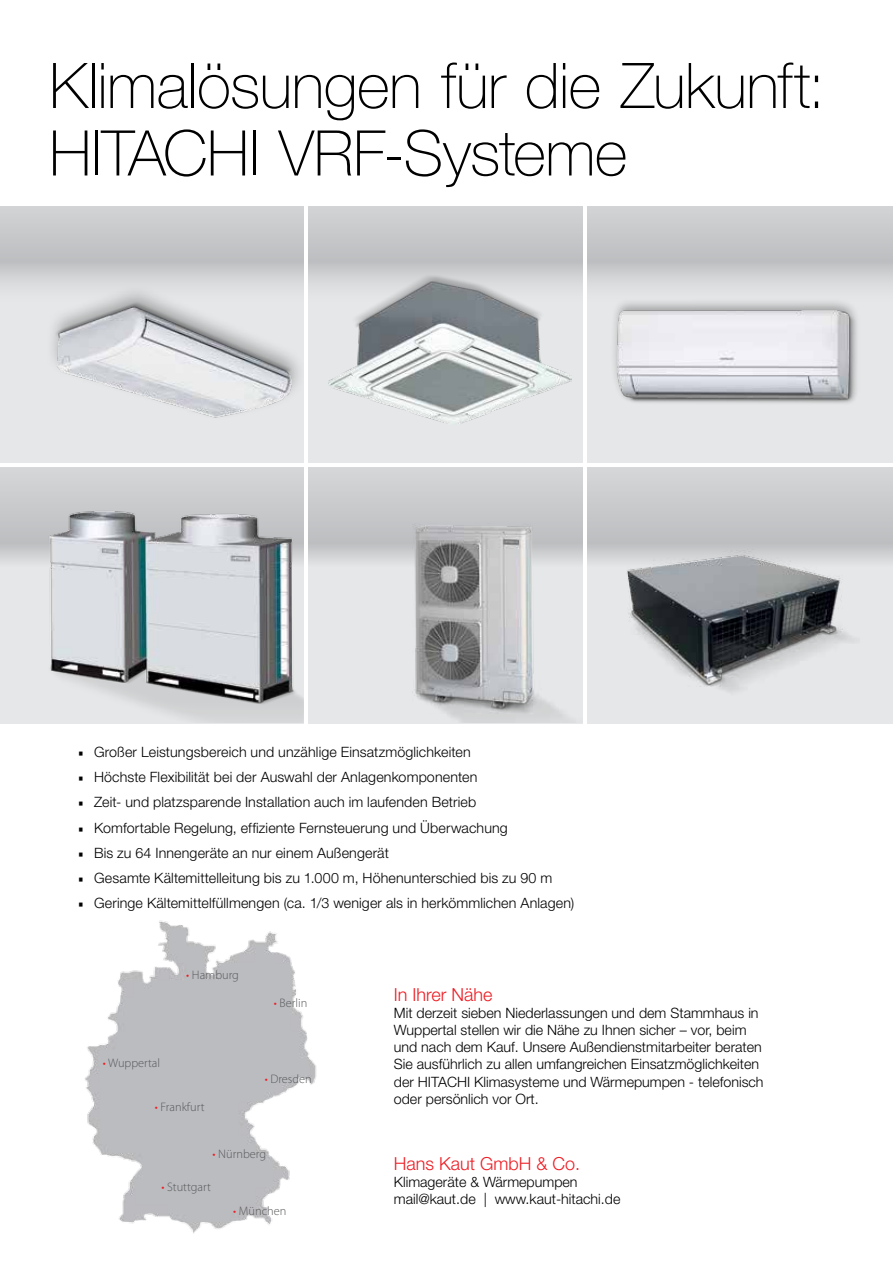
<style>
.page{position:relative;width:893px;height:1263px;background:#fff}
.page>*{position:absolute;margin:0;border:0;box-sizing:border-box;transform-origin:0 0}
.t1{font:100 63px/67.5px "Helvetica Neue LT Pro";letter-spacing:-.01em;color:#000}
.t2{font:300 18px "Helvetica Neue LT Pro";color:#ed1d24}
.t3{font:300 14.25px/17.1px "Helvetica Neue LT Pro";color:#000}
.t4{font:300 12.3px "Myriad Pro";color:#58595b}
.s1{font-family:"Titillium Maps 29 L 999 wt";font-weight:400}
.s2{color:#ed1d24}
</style>
<div class="page">
<svg style="left:0;top:207px;width:303px;height:256px;background:#d5d6d8"></svg>
<svg style="left:309px;top:207px;width:273px;height:256px;background:#d9dadb"></svg>
<svg style="left:587px;top:207px;width:306px;height:256px;background:#d5d6d8"></svg>
<img style="left:328px;top:248px;width:243px;height:176px">
<div style="left:45px;top:283px;width:261px;height:138px;background:#e1e2e3"></div>
<img style="left:55px;top:296px;width:240px;height:127px">
<svg style="left:587px;top:467px;width:306px;height:256px;background:#d3d4d6"></svg>
<svg style="left:0;top:467px;width:303px;height:256px;background:#d7d8da"></svg>
<svg style="left:309px;top:467px;width:273px;height:256px;background:#d7d8da"></svg>
<img style="left:39px;top:493px;width:264px;height:229px">
<img style="left:603px;top:523px;width:278px;height:191px">
<img style="left:599px;top:292px;width:272px;height:132px">
<img style="left:412px;top:523px;width:170px;height:199px">
<img style="left:85px;top:920px;width:232px;height:313px">
<h1 class="t1" style="left:49px;top:52px;width:778px">Klimalösungen für die Zukunft:<br>HITACHI VRF-Systeme</h1>
<p class="t3" style="left:77px;top:743px;width:395px"><span class="s1">•</span> Großer Leistungsbereich und unzählige Einsatzmöglichkeiten</p>
<p class="t3" style="left:77px;top:768px;width:402px"><span class="s1">•</span> Höchste Flexibilität bei der Auswahl der Anlagenkomponenten</p>
<p class="t3" style="left:77px;top:793px;width:401px"><span class="s1">•</span> Zeit- und platzsparende Installation auch im laufenden Betrieb</p>
<p class="t3" style="left:77px;top:819px;width:432px"><span class="s1">•</span> Komfortable Regelung, effiziente Fernsteuerung und Überwachung</p>
<p class="t3" style="left:77px;top:844px;width:313px"><span class="s1">•</span> Bis zu 64 Innengeräte an nur einem Außengerät</p>
<p class="t3" style="left:77px;top:869px;width:477px"><span class="s1">•</span> Gesamte Kältemittelleitung bis zu 1.000 m, Höhenunterschied bis zu 90 m</p>
<p class="t3" style="left:77px;top:894px;width:499px"><span class="s1">•</span> Geringe Kältemittelfüllmengen (ca. 1/3 weniger als in herkömmlichen Anlagen)</p>
<p class="t4" style="left:186px;top:967px;width:54px"><span class="s2">•</span> Hamburg</p>
<p class="t4" style="left:103px;top:1055px;width:59px"><span class="s2">•</span> Wuppertal</p>
<p class="t4" style="left:155px;top:1099px;width:51px"><span class="s2">•</span> Frankfurt</p>
<p class="t4" style="left:274px;top:995px;width:35px"><span class="s2">•</span> Berlin</p>
<p class="t4" style="left:265px;top:1071px;width:49px"><span class="s2">•</span> Dresden</p>
<p class="t4" style="left:212px;top:1146px;width:55px"><span class="s2">•</span> Nürnberg</p>
<p class="t4" style="left:161px;top:1179px;width:51px"><span class="s2">•</span> Stuttgart</p>
<p class="t4" style="left:233px;top:1204px;width:55px"><span class="s2">•</span> München</p>
<p class="t2" style="left:394px;top:983px;width:100px">In Ihrer Nähe</p>
<p class="t3" style="left:394px;top:1004px;width:371px">Mit derzeit sieben Niederlassungen und dem Stammhaus in Wuppertal stellen wir die Nähe zu Ihnen sicher – vor, beim und nach dem Kauf. Unsere Außendienstmitarbeiter beraten Sie ausführlich zu allen umfangreichen Einsatzmöglichkeiten der HITACHI Klimasysteme und Wärmepumpen - telefonisch oder persönlich vor Ort.</p>
<p class="t2" style="left:394px;top:1153px;width:188px">Hans Kaut GmbH &amp; Co.</p>
<p class="t3" style="left:394px;top:1173px;width:228px">Klimageräte &amp; Wärmepumpen mail@kaut.de | www.kaut-hitachi.de</p>
</div>
